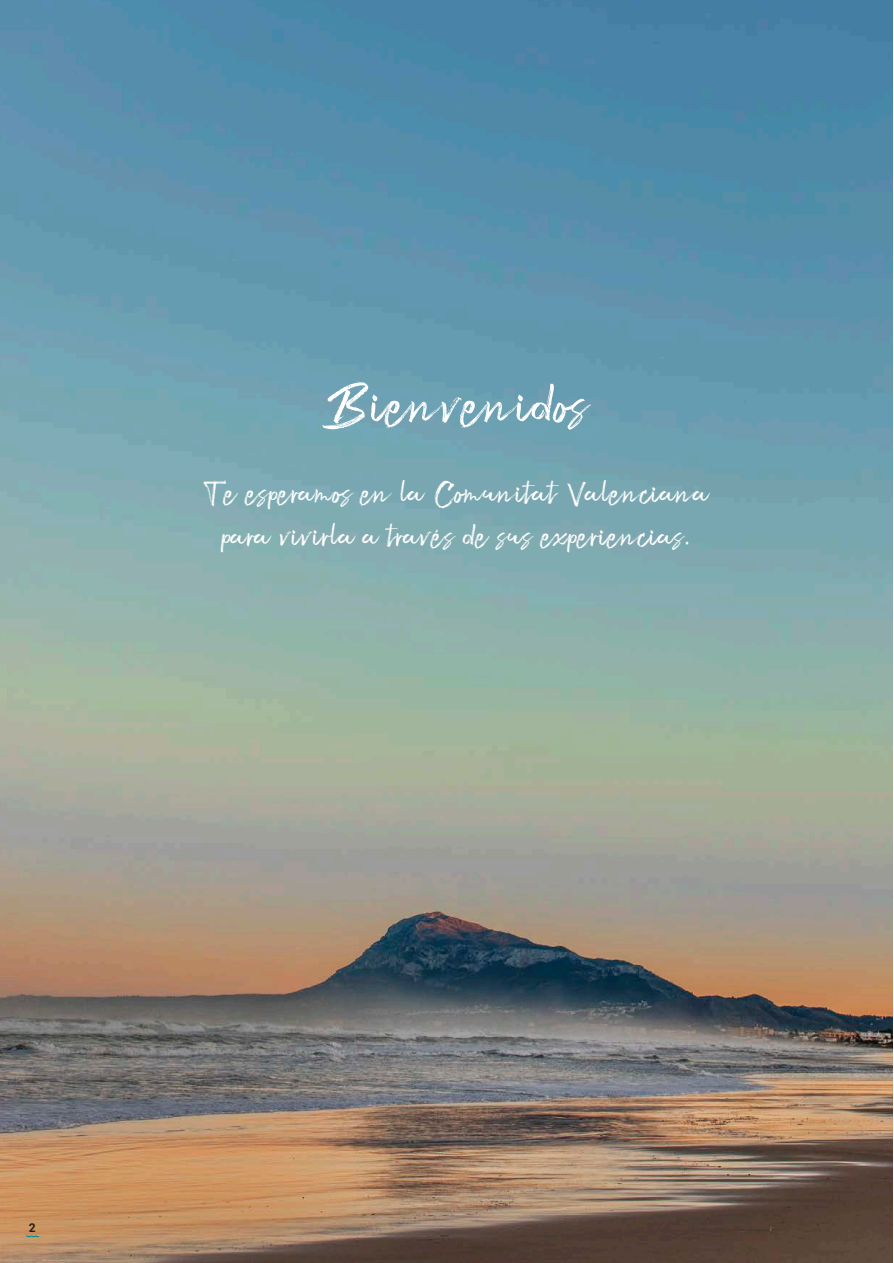
<style>
.page{position:relative;width:894px;height:1263px;background:#fff}
.page>*{position:absolute;margin:0;border:0;box-sizing:border-box;transform-origin:0 0}
.t1{font:72px "Ghoppters";color:#fff}
.t2{font:40.5px/43.2px "Ghoppters";color:#fff;text-align:center}
.t3{font:700 12px "Roboto";color:#231f20}
</style>
<div class="page">
<img style="left:0;top:0;width:892px;height:1263px">
<svg style="left:26px;top:1235px;width:13px;height:2px"></svg>
<h1 class="t1" style="left:322px;top:351px;width:269px">Bienvenidos</h1>
<p class="t2" style="left:202px;top:464px;width:509px">Te esperamos en la Comunitat Valenciana para vivirla a través de sus experiencias.</p>
<p class="t3" style="left:29px;top:1219px;width:8px">2</p>
</div>
